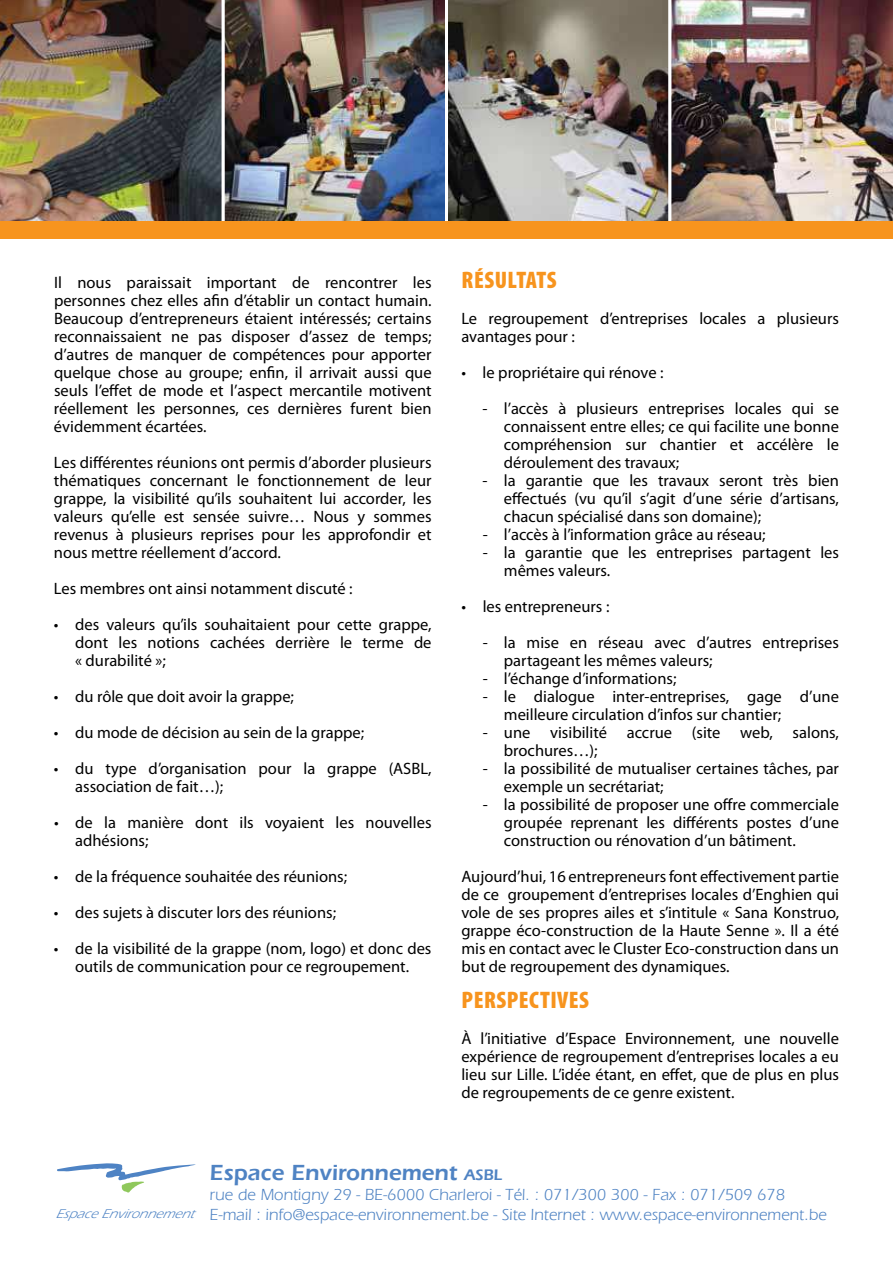
<style>
.page{position:relative;width:893px;height:1263px;background:#fff}
.page>*{position:absolute;margin:0;border:0;box-sizing:border-box;transform-origin:0 0}
.t1{font:900 condensed 24px "Myriad Pro";letter-spacing:.02em;color:#f7941e}
.t2{font:22.5px "Erie Black";color:#4f83c3}
.t3{font:16.5px/18px "Myriad Pro";color:#000;text-align:justify}
.t4{font:16.5px/19.8px "Erie Plain";color:#4f83c3}
.s1{font-size:15.75px}
.s2{font-style:italic;font-size:13.05px;color:#4e83c4}
</style>
<div class="page">
<img style="left:671px;top:0;width:222px;height:221px">
<img style="left:448px;top:0;width:221px;height:221px">
<svg style="left:57px;top:1163px;width:139px;height:30px"></svg>
<img style="left:0;top:0;width:222px;height:221px">
<img style="left:224px;top:0;width:221px;height:221px">
<div style="left:0;top:221px;width:893px;height:17px;background:#f7941e"></div>
<p class="t3" style="left:54px;top:274px;width:379px">Il nous paraissait important de rencontrer les personnes chez elles afin d’établir un contact humain.<br>Beaucoup d’entrepreneurs étaient intéressés; certains reconnaissaient ne pas disposer d’assez de temps; d’autres de manquer de compétences pour apporter quelque chose au groupe; enfin, il arrivait aussi que seuls l’efet de mode et l’aspect mercantile motivent réellement les personnes, ces dernières furent bien évidemment écartées.</p>
<p class="t3" style="left:54px;top:454px;width:379px">Les diférentes réunions ont permis d’aborder plusieurs thématiques concernant le fonctionnement de leur grappe, la visibilité qu’ils souhaitent lui accorder, les valeurs qu’elle est sensée suivre… Nous y sommes revenus à plusieurs reprises pour les approfondir et nous mettre réellement d’accord.</p>
<p class="t3" style="left:54px;top:580px;width:300px">Les membres ont ainsi notamment discuté :</p>
<p class="t3" style="left:75px;top:616px;width:358px;text-indent:-21px">• des valeurs qu’ils souhaitaient pour cette grappe, dont les notions cachées derrière le terme de « durabilité »;</p>
<p class="t3" style="left:54px;top:688px;width:242px">• du rôle que doit avoir la grappe;</p>
<p class="t3" style="left:54px;top:724px;width:312px">• du mode de décision au sein de la grappe;</p>
<p class="t3" style="left:75px;top:760px;width:358px;text-indent:-21px">• du type d’organisation pour la grappe (ASBL, association de fait…);</p>
<p class="t3" style="left:75px;top:814px;width:358px;text-indent:-21px">• de la manière dont ils voyaient les nouvelles adhésions;</p>
<p class="t3" style="left:54px;top:868px;width:295px">• de la fréquence souhaitée des réunions;</p>
<p class="t3" style="left:54px;top:904px;width:284px">• des sujets à discuter lors des réunions;</p>
<p class="t3" style="left:54px;top:940px;width:379px;text-align:center">• de la visibilité de la grappe (nom, logo) et donc des outils de communication pour ce regroupement.</p>
<h1 class="t1" style="left:462px;top:266px;width:97px">RÉSULTATS</h1>
<p class="t3" style="left:461px;top:310px;width:379px">Le regroupement d’entreprises locales a plusieurs avantages pour :</p>
<p class="t3" style="left:461px;top:364px;width:204px">• le propriétaire qui rénove :</p>
<p class="t3" style="left:504px;top:400px;width:337px;text-indent:-21px">- l’accès à plusieurs entreprises locales qui se connaissent entre elles; ce qui facilite une bonne compréhension sur chantier et accélère le déroulement des travaux;</p>
<p class="t3" style="left:504px;top:472px;width:337px;text-indent:-21px">- la garantie que les travaux seront très bien efectués (vu qu’il s’agit d’une série d’artisans, chacun spécialisé dans son domaine);</p>
<p class="t3" style="left:483px;top:526px;width:284px">- l’accès à l’information grâce au réseau;</p>
<p class="t3" style="left:504px;top:544px;width:337px;text-indent:-21px">- la garantie que les entreprises partagent les mêmes valeurs.</p>
<p class="t3" style="left:461px;top:598px;width:150px">• les entrepreneurs :</p>
<p class="t3" style="left:504px;top:634px;width:337px;text-indent:-21px">- la mise en réseau avec d’autres entreprises partageant les mêmes valeurs;</p>
<p class="t3" style="left:483px;top:670px;width:195px">- l’échange d’informations;</p>
<p class="t3" style="left:504px;top:688px;width:337px;text-indent:-21px">- le dialogue inter-entreprises, gage d’une meilleure circulation d’infos sur chantier;</p>
<p class="t3" style="left:504px;top:724px;width:337px;text-indent:-21px">- une visibilité accrue (site web, salons, brochures…);</p>
<p class="t3" style="left:504px;top:760px;width:337px;text-indent:-21px">- la possibilité de mutualiser certaines tâches, par exemple un secrétariat;</p>
<p class="t3" style="left:504px;top:796px;width:337px;text-indent:-21px">- la possibilité de proposer une ofre commerciale groupée reprenant les diférents postes d’une construction ou rénovation d’un bâtiment.</p>
<p class="t3" style="left:461px;top:868px;width:379px">Aujourd’hui, 16 entrepreneurs font efectivement partie de ce groupement d’entreprises locales d’Enghien qui vole de ses propres ailes et s’intitule « Sana Konstruo, grappe éco-construction de la Haute Senne ». Il a été mis en contact avec le Cluster Eco-construction dans un but de regroupement des dynamiques.</p>
<h1 class="t1" style="left:462px;top:986px;width:129px">PERSPECTIVES</h1>
<p class="t3" style="left:461px;top:1030px;width:379px">À l’initiative d’Espace Environnement, une nouvelle expérience de regroupement d’entreprises locales a eu lieu sur Lille. L’idée étant, en efet, que de plus en plus de regroupements de ce genre existent.</p>
<h2 class="t2" style="left:210px;top:1165px;width:294px">Espace Environnement <span class="s1">asbl</span></h2>
<p class="t4" style="left:55px;top:1186px;width:773px;text-indent:154px">rue de Montigny 29 - BE-6000 Charleroi - Tél. : 071/300 300 - Fax : 071/509 678<br><span class="s2">EspaceEnvironnement</span> E-mail : info@espace-environnement.be - Site Internet : www.espace-environnement.be</p>
</div>
